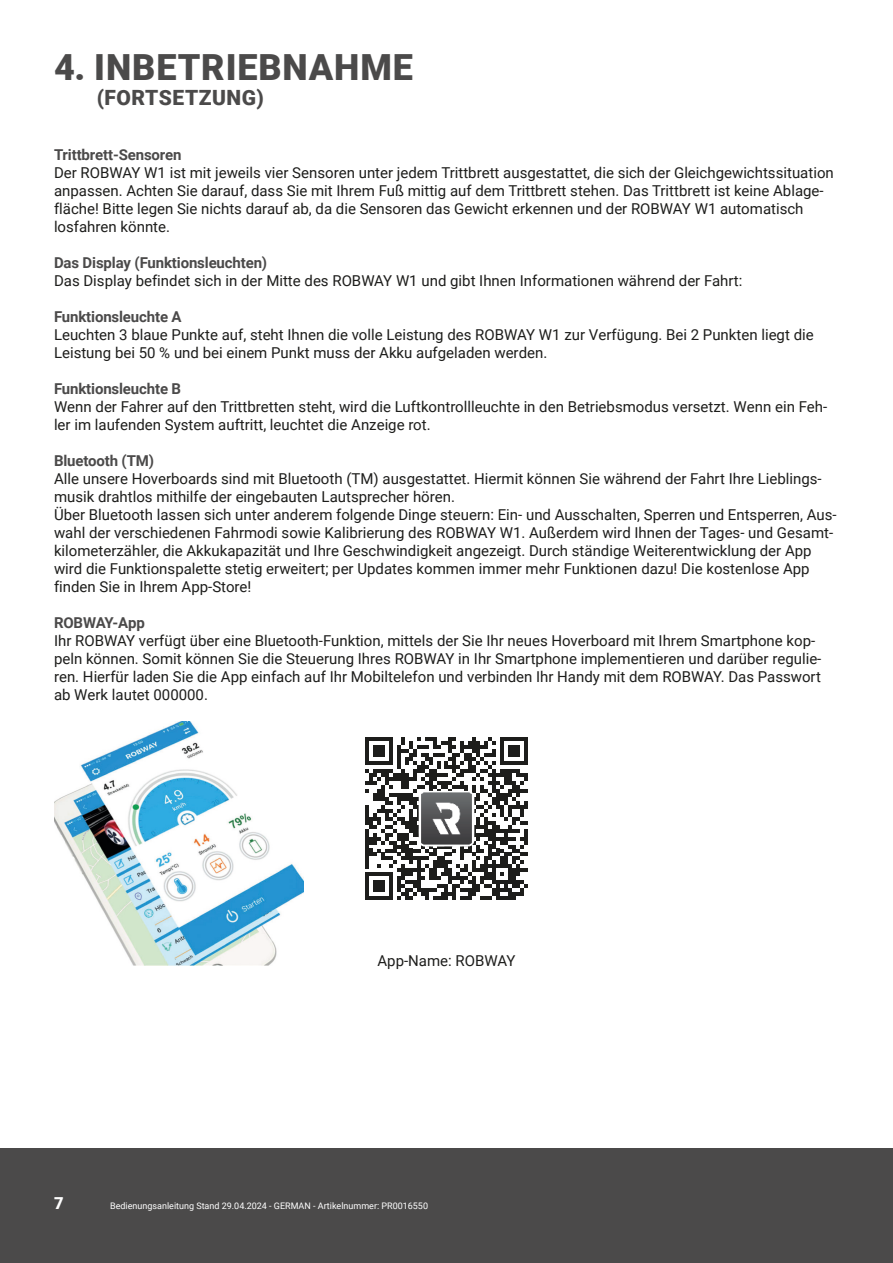
<style>
.page{position:relative;width:893px;height:1263px;background:#fff}
.page>*{position:absolute;margin:0;border:0;box-sizing:border-box;transform-origin:0 0}
.t1{font:900 36px "Roboto";letter-spacing:.025em;color:#4b4a4a}
.t2{font:900 21px "Roboto";letter-spacing:.025em;color:#4b4a4a}
.t3{font:900 16.5px "Roboto";color:#fff}
.t4{font:15px/18px "Roboto";color:#1d1d1b}
.t5{font:700 15px "Roboto";letter-spacing:-.01em;color:#4b4a4a}
.t6{font:9px "Roboto";color:#fff}
</style>
<div class="page">
<div style="left:0;top:1148px;width:893px;height:115px;background:#4b4a4a"></div>
<img style="left:54px;top:721px;width:250px;height:244px">
<svg style="left:365px;top:737px;width:163px;height:163px"></svg>
<img style="left:419px;top:791px;width:55px;height:55px">
<h1 class="t1" style="left:54px;top:42px;width:361px">4. INBETRIEBNAHME</h1>
<h2 class="t2" style="left:97px;top:83px;width:168px">(FORTSETZUNG)</h2>
<p class="t5" style="left:54px;top:144px;width:129px">Trittbrett-Sensoren</p>
<p class="t4" style="left:54px;top:163px;width:781px">Der ROBWAY W1 ist mit jeweils vier Sensoren unter jedem Trittbrett ausgestattet, die sich der Gleichgewichtssituation anpassen. Achten Sie darauf, dass Sie mit Ihrem Fuß mittig auf dem Trittbrett stehen. Das Trittbrett ist keine Ablage&shy;fläche! Bitte legen Sie nichts darauf ab, da die Sensoren das Gewicht erkennen und der ROBWAY W1 automatisch losfahren könnte.</p>
<p class="t5" style="left:54px;top:252px;width:215px">Das Display (Funktionsleuchten)</p>
<p class="t4" style="left:54px;top:271px;width:690px">Das Display befindet sich in der Mitte des ROBWAY W1 und gibt Ihnen Informationen während der Fahrt:</p>
<p class="t5" style="left:54px;top:306px;width:129px">Funktionsleuchte A</p>
<p class="t4" style="left:54px;top:325px;width:761px">Leuchten 3 blaue Punkte auf, steht Ihnen die volle Leistung des ROBWAY W1 zur Verfügung. Bei 2 Punkten liegt die<br>Leistung bei 50 % und bei einem Punkt muss der Akku aufgeladen werden.</p>
<p class="t5" style="left:54px;top:378px;width:129px">Funktionsleuchte B</p>
<p class="t4" style="left:54px;top:397px;width:775px">Wenn der Fahrer auf den Trittbretten steht, wird die Luftkontrollleuchte in den Betriebsmodus versetzt. Wenn ein Feh&shy;ler im laufenden System auftritt, leuchtet die Anzeige rot.</p>
<p class="t5" style="left:54px;top:450px;width:102px">Bluetooth (TM)</p>
<p class="t4" style="left:54px;top:469px;width:784px">Alle unsere Hoverboards sind mit Bluetooth (TM) ausgestattet. Hiermit können Sie während der Fahrt Ihre Lieblings&shy;musik drahtlos mithilfe der eingebauten Lautsprecher hören.<br>Über Bluetooth lassen sich unter anderem folgende Dinge steuern: Ein- und Ausschalten, Sperren und Entsperren, Aus&shy;wahl der verschiedenen Fahrmodi sowie Kalibrierung des ROBWAY W1. Außerdem wird Ihnen der Tages- und Gesamt&shy;kilometerzähler, die Akkukapazität und Ihre Geschwindigkeit angezeigt. Durch ständige Weiterentwicklung der App wird die Funktionspalette stetig erweitert; per Updates kommen immer mehr Funktionen dazu! Die kostenlose App finden Sie in Ihrem App-Store!</p>
<p class="t5" style="left:54px;top:612px;width:92px">ROBWAY-App</p>
<p class="t4" style="left:54px;top:631px;width:769px">Ihr ROBWAY verfügt über eine Bluetooth-Funktion, mittels der Sie Ihr neues Hoverboard mit Ihrem Smartphone kop&shy;peln können. Somit können Sie die Steuerung Ihres ROBWAY in Ihr Smartphone implementieren und darüber regulie&shy;ren. Hierfür laden Sie die App einfach auf Ihr Mobiltelefon und verbinden Ihr Handy mit dem ROBWAY. Das Passwort ab Werk lautet 000000.</p>
<p class="t4" style="left:377px;top:951px;width:140px">App-Name: ROBWAY</p>
<p class="t3" style="left:54px;top:1191px;width:11px">7</p>
<p class="t6" style="left:110px;top:1199px;width:319px">Bedienungsanleitung Stand 29.04.2024 - GERMAN - Artikelnummer: PR0016550</p>
</div>
